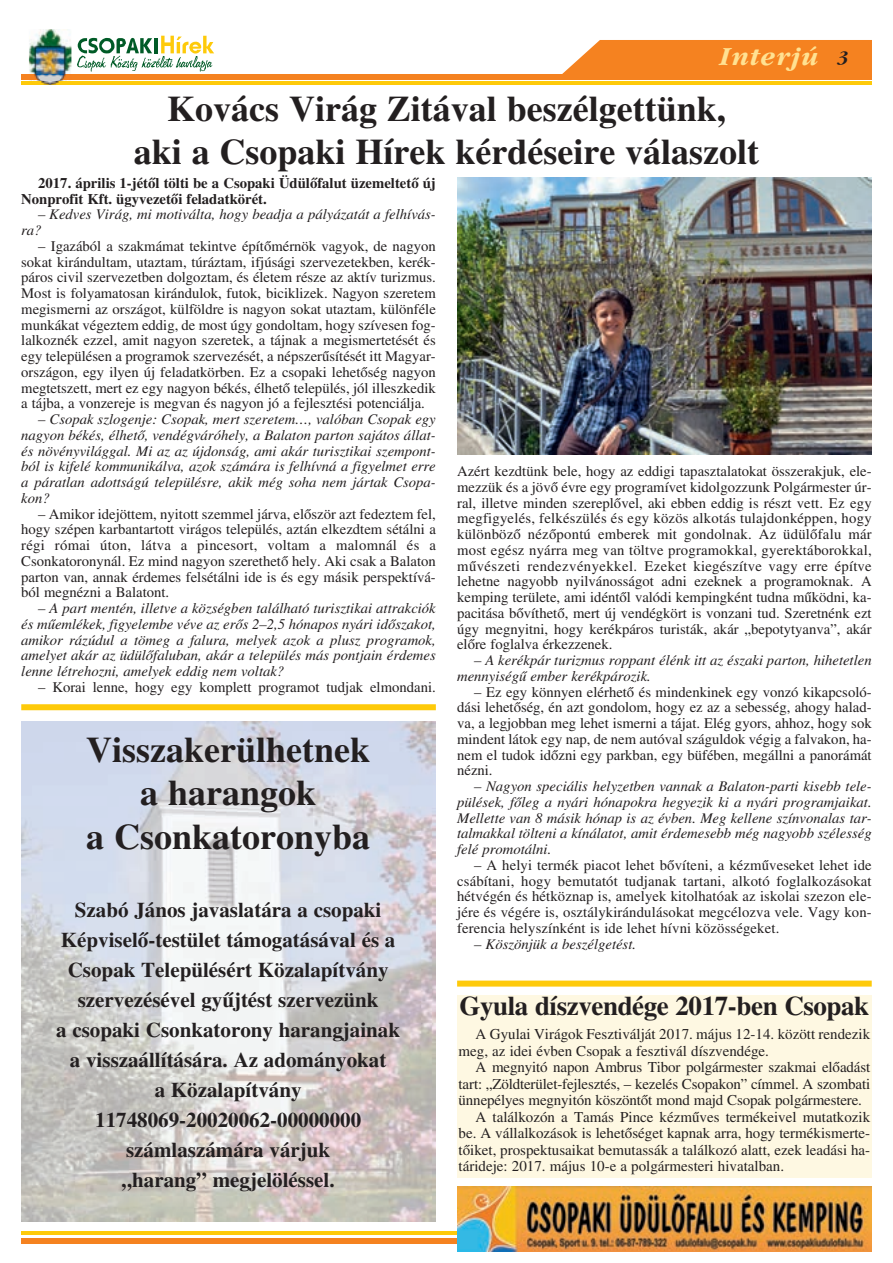
<style>
.page{position:relative;width:893px;height:1263px;background:#fff}
.page>*{position:absolute;margin:0;border:0;box-sizing:border-box;transform-origin:0 0}
.t1{font:36px/43.2px "Hu Times Bold";color:#231f20;text-align:center}
.t2{font:27px "Hu Times Bold";letter-spacing:-.015em;color:#231f20}
.t3{font:italic 27px "Garamond HU Bold";letter-spacing:.045em;color:#ffe192}
.t4{font:21px/30px "Hu Times Bold";color:#231f20;text-align:center}
.t5{font:15px/16.5px "Hu Times Roman";color:#231f20}
.t6{font:14.7px/15.8px "Hu Times Roman";color:#231f20;text-align:justify}
.t7{font:14.7px/15.8px "Hu Times Italic";color:#231f20;text-align:justify}
.t8{font:14.7px/15.8px "Hu Times Bold";color:#231f20}
.s1{font-size:18px;color:#231f20}
</style>
<div class="page">
<hr style="left:21px;top:82px;width:851px;height:3px;background:#feca0a">
<div style="left:21px;top:74px;width:851px;height:5px;background:#f58220"></div>
<svg style="left:77px;top:36px;width:137px;height:36px"></svg>
<img style="left:29px;top:29px;width:42px;height:53px">
<img style="left:41px;top:82px;width:18px;height:3px">
<img style="left:29px;top:74px;width:42px;height:5px">
<div style="left:562px;top:40px;width:310px;height:34px;background:#f58220"></div>
<div style="left:21px;top:1238px;width:599px;height:5px;background:#f58220"></div>
<hr style="left:21px;top:1231px;width:599px;height:3px;background:#feca0a">
<img style="left:457px;top:1186px;width:415px;height:65px">
<div style="left:457px;top:980px;width:415px;height:6px;background:#feca0a"></div>
<img style="left:457px;top:178px;width:415px;height:276px">
<div style="left:457px;top:995px;width:415px;height:183px;background:#fef8e2"></div>
<img style="left:21px;top:721px;width:415px;height:501px">
<div style="left:21px;top:704px;width:415px;height:6px;background:#feca0a"></div>
<h2 class="t3" style="left:720px;top:46px;width:130px">Interjú <span class="s1">3</span></h2>
<h1 class="t1" style="left:134px;top:91px;width:627px">Kovács Virág Zitával beszélgettünk,<br>aki a Csopaki Hírek kérdéseire válaszolt</h1>
<p class="t8" style="left:21px;top:176px;width:416px;text-indent:17px">2017. április 1-jétõl tölti be a Csopaki Üdülõfalut üzemeltetõ új<br>Nonprofit Kft. ügyvezetõi feladatkörét.</p>
<p class="t7" style="left:21px;top:208px;width:416px;text-indent:17px">– Kedves Virág, mi motiválta, hogy beadja a pályázatát a felhívás&shy;ra?</p>
<p class="t6" style="left:21px;top:240px;width:416px;text-indent:17px">– Igazából a szakmámat tekintve építõmérnök vagyok, de nagyon sokat kirándultam, utaztam, túráztam, ifjúsági szervezetekben, kerék&shy;páros civil szervezetben dolgoztam, és életem része az aktív turizmus.<br>Most is folyamatosan kirándulok, futok, biciklizek. Nagyon szeretem megismerni az országot, külföldre is nagyon sokat utaztam, különféle munkákat végeztem eddig, de most úgy gondoltam, hogy szívesen fog&shy;lalkoznék ezzel, amit nagyon szeretek, a tájnak a megismertetését és egy településen a programok szervezését, a népszerûsítését itt Magyar&shy;országon, egy ilyen új feladatkörben. Ez a csopaki lehetõség nagyon megtetszett, mert ez egy nagyon békés, élhetõ település, jól illeszkedik a tájba, a vonzereje is megvan és nagyon jó a fejlesztési potenciálja.</p>
<p class="t7" style="left:21px;top:413px;width:416px;text-indent:17px">– Csopak szlogenje: Csopak, mert szeretem…, valóban Csopak egy nagyon békés, élhetõ, vendégváróhely, a Balaton parton sajátos állat&shy;és növényvilággal. Mi az az újdonság, ami akár turisztikai szempont&shy;ból is kifelé kommunikálva, azok számára is felhívná a figyelmet erre a páratlan adottságú településre, akik még soha nem jártak Csopa&shy;kon?</p>
<p class="t6" style="left:21px;top:507px;width:416px;text-indent:17px">– Amikor idejöttem, nyitott szemmel járva, elõször azt fedeztem fel, hogy szépen karbantartott virágos település, aztán elkezdtem sétálni a régi római úton, látva a pincesort, voltam a malomnál és a Csonkatoronynál. Ez mind nagyon szerethetõ hely. Aki csak a Balaton parton van, annak érdemes felsétálni ide is és egy másik perspektívá&shy;ból megnézni a Balatont.</p>
<p class="t7" style="left:21px;top:602px;width:416px;text-indent:17px">– A part mentén, illetve a községben található turisztikai attrakciók és mûemlékek, figyelembe véve az erõs 2–2,5 hónapos nyári idõszakot, amikor rázúdul a tömeg a falura, melyek azok a plusz programok, amelyet akár az üdülõfaluban, akár a település más pontjain érdemes lenne létrehozni, amelyek eddig nem voltak?</p>
<p class="t6" style="left:38px;top:680px;width:399px">– Korai lenne, hogy egy komplett programot tudjak elmondani.</p>
<h1 class="t1" style="left:86px;top:732px;width:285px">Visszakerülhetnek a harangok<br>a Csonkatoronyba</h1>
<p class="t4" style="left:56px;top:897px;width:345px">Szabó János javaslatára a csopaki<br>Képviselõ-testület támogatásával és a<br>Csopak Településért Közalapítvány szervezésével gyûjtést szervezünk<br>a csopaki Csonkatorony harangjainak a visszaállítására. Az adományokat<br>a Közalapítvány<br>11748069-20020062-00000000 számlaszámára várjuk<br>„harang” megjelöléssel.</p>
<p class="t6" style="left:457px;top:465px;width:416px">Azért kezdtünk bele, hogy az eddigi tapasztalatokat összerakjuk, ele&shy;mezzük és a jövõ évre egy programívet kidolgozzunk Polgármester úr&shy;ral, illetve minden szereplõvel, aki ebben eddig is részt vett. Ez egy megfigyelés, felkészülés és egy közös alkotás tulajdonképpen, hogy különbözõ nézõpontú emberek mit gondolnak. Az üdülõfalu már most egész nyárra meg van töltve programokkal, gyerektáborokkal, mûvészeti rendezvényekkel. Ezeket kiegészítve vagy erre építve lehetne nagyobb nyilvánosságot adni ezeknek a programoknak. A kemping területe, ami idéntõl valódi kempingként tudna mûködni, ka&shy;pacitása bõvíthetõ, mert új vendégkört is vonzani tud. Szeretnénk ezt úgy megnyitni, hogy kerékpáros turisták, akár „bepotytyanva”, akár elõre foglalva érkezzenek.</p>
<p class="t7" style="left:457px;top:654px;width:416px;text-indent:17px">– A kerékpár turizmus roppant élénk itt az északi parton, hihetetlen mennyiségû ember kerékpározik.</p>
<p class="t6" style="left:457px;top:685px;width:416px;text-indent:17px">– Ez egy könnyen elérhetõ és mindenkinek egy vonzó kikapcsoló&shy;dási lehetõség, én azt gondolom, hogy ez az a sebesség, ahogy halad&shy;va, a legjobban meg lehet ismerni a tájat. Elég gyors, ahhoz, hogy sok mindent látok egy nap, de nem autóval száguldok végig a falvakon, ha&shy;nem el tudok idõzni egy parkban, egy büfében, megállni a panorámát nézni.</p>
<p class="t7" style="left:457px;top:780px;width:416px;text-indent:17px">– Nagyon speciális helyzetben vannak a Balaton-parti kisebb tele&shy;pülések, fõleg a nyári hónapokra hegyezik ki a nyári programjaikat.<br>Mellette van 8 másik hónap is az évben. Meg kellene színvonalas tar&shy;talmakkal tölteni a kínálatot, amit érdemesebb még nagyobb szélesség felé promotálni.</p>
<p class="t6" style="left:457px;top:858px;width:416px;text-indent:17px">– A helyi termék piacot lehet bõvíteni, a kézmûveseket lehet ide csábítani, hogy bemutatót tudjanak tartani, alkotó foglalkozásokat hétvégén és hétköznap is, amelyek kitolhatóak az iskolai szezon ele&shy;jére és végére is, osztálykirándulásokat megcélozva vele. Vagy kon&shy;ferencia helyszínként is ide lehet hívni közösségeket.</p>
<p class="t7" style="left:474px;top:937px;width:163px">– Köszönjük a beszélgetést.</p>
<h2 class="t2" style="left:459px;top:996px;width:411px">Gyula díszvendége 2017-ben Csopak</h2>
<p class="t5" style="left:459px;top:1027px;width:413px;text-indent:17px">A Gyulai Virágok Fesztiválját 2017. május 12-14. között rendezik meg, az idei évben Csopak a fesztivál díszvendége.</p>
<p class="t5" style="left:476px;top:1060px;width:396px">A megnyitó napon Ambrus Tibor polgármester szakmai elõadást</p>
<p class="t5" style="left:459px;top:1077px;width:413px">tart: „Zöldterület-fejlesztés, – kezelés Csopakon” címmel. A szombati</p>
<p class="t5" style="left:459px;top:1093px;width:405px">ünnepélyes megnyitón köszöntõt mond majd Csopak polgármestere.</p>
<p class="t5" style="left:476px;top:1110px;width:396px">A találkozón a Tamás Pince kézmûves termékeivel mutatkozik</p>
<p class="t5" style="left:459px;top:1126px;width:413px">be. A vállalkozások is lehetõséget kapnak arra, hogy termékismerte-</p>
<p class="t5" style="left:459px;top:1143px;width:413px">tõiket, prospektusaikat bemutassák a találkozó alatt, ezek leadási ha-</p>
<p class="t5" style="left:459px;top:1159px;width:327px">tárideje: 2017. május 10-e a polgármesteri hivatalban.</p>
</div>
